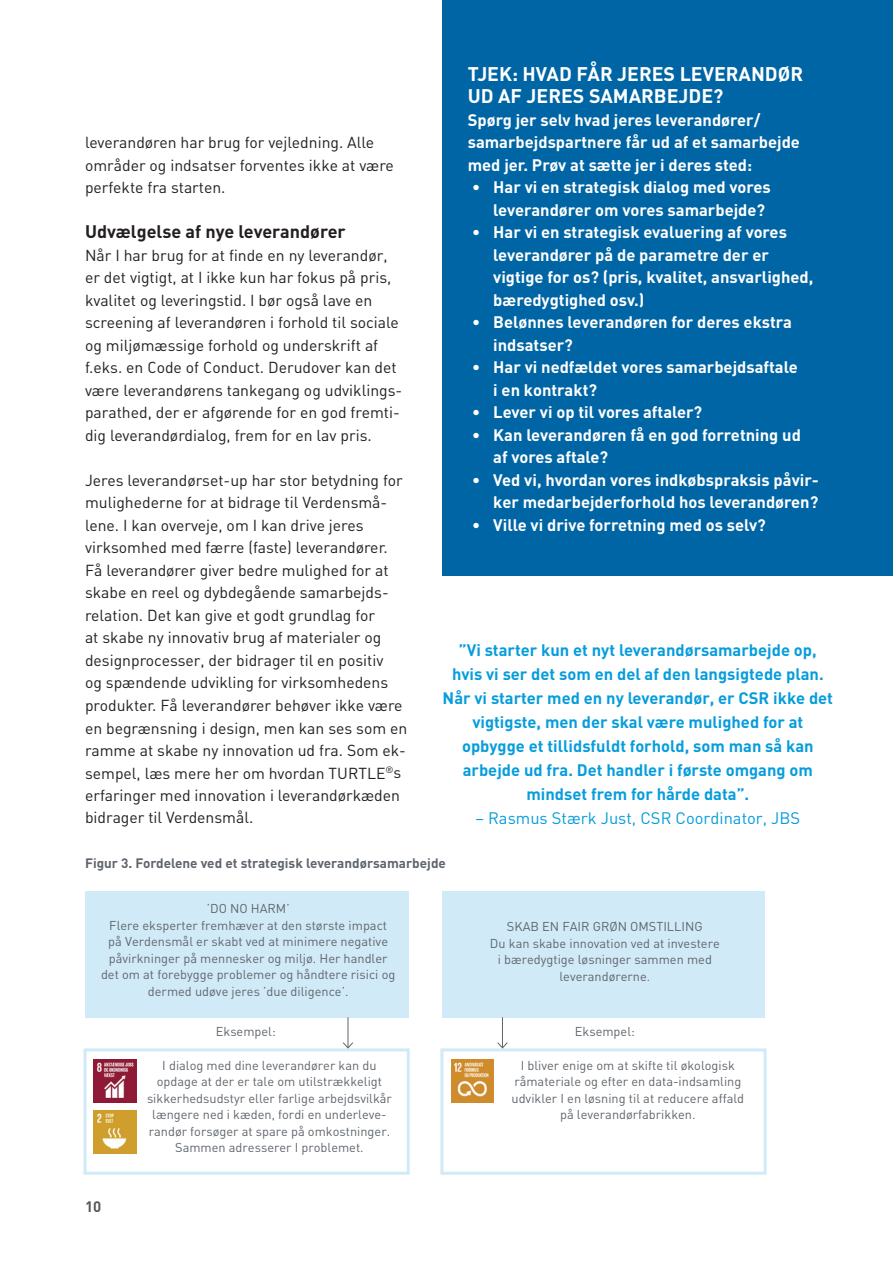
<style>
.page{position:relative;width:893px;height:1263px;background:#fff}
.page>*{position:absolute;margin:0;border:0;box-sizing:border-box;transform-origin:0 0}
.t1{font:700 19.5px/22.5px "DIN";color:#fff}
.t2{font:700 18px "DIN";color:#231f20}
.t3{font:700 16.5px/22.5px "DIN";color:#fff}
.t4{font:700 16.5px/24px "DIN";color:#069ddc;text-align:center}
.t5{font:16.5px "DIN";color:#069ddc}
.t6{font:15.75px/22.5px "DIN Regular Alternate";color:#231f20}
.t7{font:700 15px "DIN";color:#57585a}
.t8{font:700 13.5px "DIN";color:#5f656c}
.t9{font:12.75px/16.5px "DIN";color:#5f656c;text-align:center}
</style>
<div class="page">
<div style="left:85px;top:891px;width:323px;height:126px;background:#d1eaf8"></div>
<div style="left:84px;top:1048px;width:326px;height:127px;border:3px solid #d1eaf8"></div>
<div style="left:442px;top:891px;width:323px;height:126px;background:#d1eaf8"></div>
<div style="left:440px;top:1048px;width:327px;height:127px;border:3px solid #d1eaf8"></div>
<div style="left:442px;top:0;width:451px;height:576px;background:#0065a4"></div>
<hr style="left:348px;top:1017px;width:1px;height:31px;background:#5f656c">
<svg style="left:342px;top:1041px;width:12px;height:8px"></svg>
<hr style="left:502px;top:1017px;width:1px;height:31px;background:#5f656c">
<svg style="left:497px;top:1042px;width:11px;height:7px"></svg>
<img style="left:94px;top:1059px;width:42px;height:43px">
<img style="left:451px;top:1059px;width:43px;height:43px">
<img style="left:94px;top:1110px;width:42px;height:43px">
<p class="t6" style="left:85px;top:131px;width:310px">leverandøren har brug for vejledning. Alle områder og indsatser forventes ikke at være perfekte fra starten.</p>
<p class="t2" style="left:85px;top:220px;width:262px">Udvælgelse af nye leverandører</p>
<p class="t6" style="left:85px;top:244px;width:319px">Når I har brug for at finde en ny leverandør, er det vigtigt, at I ikke kun har fokus på pris, kvalitet og leveringstid. I bør også lave en screening af leverandøren i forhold til sociale og miljømæssige forhold og underskrift af f.eks. en Code of Conduct. Derudover kan det være leverandørens tankegang og udviklings&shy;parathed, der er afgørende for en god fremti&shy;dig leverandørdialog, frem for en lav pris.</p>
<p class="t6" style="left:85px;top:469px;width:324px">Jeres leverandørset-up har stor betydning for mulighederne for at bidrage til Verdensmå&shy;lene. I kan overveje, om I kan drive jeres virksomhed med færre (faste) leverandører.<br>Få leverandører giver bedre mulighed for at skabe en reel og dybdegående samarbejds&shy;relation. Det kan give et godt grundlag for<br>at skabe ny innovativ brug af materialer og designprocesser, der bidrager til en positiv<br>og spændende udvikling for virksomhedens produkter. Få leverandører behøver ikke være en begrænsning i design, men kan ses som en ramme at skabe ny innovation ud fra. Som ek&shy;sempel, læs mere her om hvordan TURTLE<sup>®</sup>s erfaringer med innovation i leverandørkæden bidrager til Verdensmål.</p>
<p class="t1" style="left:468px;top:62px;width:337px">TJEK: HVAD FÅR JERES LEVERANDØR<br>UD AF JERES SAMARBEJDE?</p>
<p class="t3" style="left:468px;top:108px;width:334px">Spørg jer selv hvad jeres leverandører/ samarbejdspartnere får ud af et samarbejde med jer. Prøv at sætte jer i deres sted:</p>
<p class="t3" style="left:493px;top:175px;width:279px;text-indent:-21px">• Har vi en strategisk dialog med vores leverandører om vores samarbejde?</p>
<p class="t3" style="left:493px;top:220px;width:322px;text-indent:-21px">• Har vi en strategisk evaluering af vores leverandører på de parametre der er vigtige for os? (pris, kvalitet, ansvarlighed, bæredygtighed osv.)</p>
<p class="t3" style="left:493px;top:310px;width:300px;text-indent:-21px">• Belønnes leverandøren for deres ekstra indsatser?</p>
<p class="t3" style="left:493px;top:355px;width:306px;text-indent:-21px">• Har vi nedfældet vores samarbejdsaftale i en kontrakt?</p>
<p class="t3" style="left:472px;top:400px;width:232px">• Lever vi op til vores aftaler?</p>
<p class="t3" style="left:493px;top:423px;width:309px;text-indent:-21px">• Kan leverandøren få en god forretning ud af vores aftale?</p>
<p class="t3" style="left:472px;top:468px;width:348px;text-align:right">• Ved vi, hvordan vores indkøbspraksis påvir&shy;ker medarbejderforhold hos leverandøren?</p>
<p class="t3" style="left:472px;top:513px;width:295px">• Ville vi drive forretning med os selv?</p>
<p class="t4" style="left:443px;top:637px;width:392px">”Vi starter kun et nyt leverandørsamarbejde op, hvis vi ser det som en del af den langsigtede plan.<br>Når vi starter med en ny leverandør, er CSR ikke det vigtigste, men der skal være mulighed for at opbygge et tillidsfuldt forhold, som man så kan arbejde ud fra. Det handler i første omgang om mindset frem for hårde data”.</p>
<p class="t5" style="left:475px;top:808px;width:326px">– Rasmus Stærk Just, CSR Coordinator, JBS</p>
<p class="t8" style="left:85px;top:855px;width:362px">Figur 3. Fordelene ved et strategisk leverandørsamarbejde</p>
<p class="t9" style="left:101px;top:900px;width:296px">’DO NO HARM’<br>Flere eksperter fremhæver at den største impact på Verdensmål er skabt ved at minimere negative påvirkninger på mennesker og miljø. Her handler det om at forebygge problemer og håndtere risici og dermed udøve jeres ’due diligence’.</p>
<p class="t9" style="left:490px;top:918px;width:231px">SKAB EN FAIR GRØN OMSTILLING<br>Du kan skabe innovation ved at investere i bæredygtige løsninger sammen med leverandørerne.</p>
<p class="t9" style="left:216px;top:1023px;width:62px">Eksempel:</p>
<p class="t9" style="left:575px;top:1023px;width:62px">Eksempel:</p>
<p class="t7" style="left:85px;top:1196px;width:18px">10</p>
<p class="t9" style="left:147px;top:1057px;width:246px">I dialog med dine leverandører kan du opdage at der er tale om utilstrækkeligt sikkerhedsudstyr eller farlige arbejdsvilkår længere ned i kæden, fordi en underleve&shy;randør forsøger at spare på omkostninger.<br>Sammen adresserer I problemet.</p>
<p class="t9" style="left:511px;top:1057px;width:234px">I bliver enige om at skifte til økologisk råmateriale og efter en data-indsamling udvikler I en løsning til at reducere affald på leverandørfabrikken.</p>
</div>
